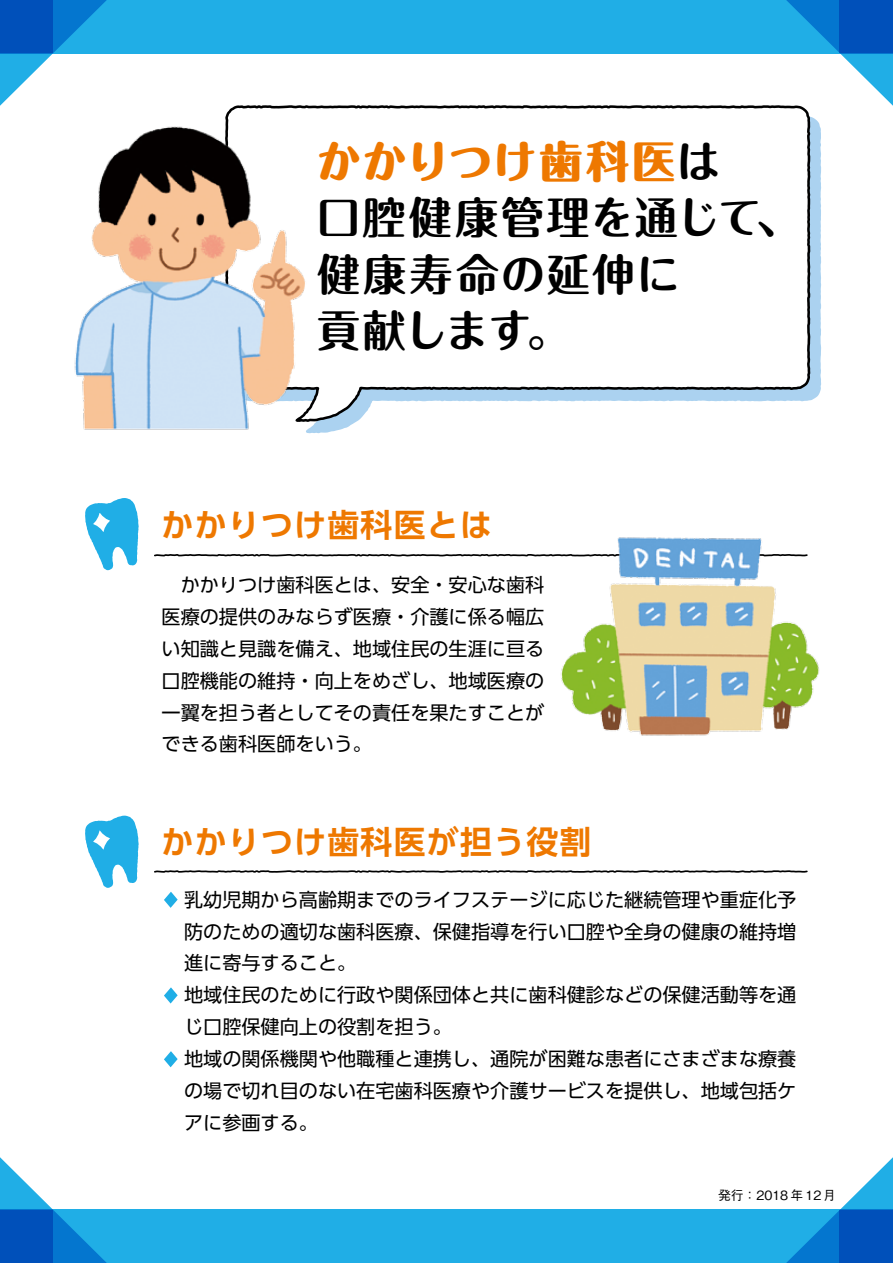
<style>
.page{position:relative;width:893px;height:1263px;background:#fff}
.page>*{position:absolute;margin:0;border:0;box-sizing:border-box;transform-origin:0 0}
.t1{font:700 43.65px/56.4px "Maru Fo Pro";letter-spacing:.045em;color:#000}
.t2{font:700 31.95px "UD Shin Go Pr 6 De";letter-spacing:.04em;color:#ee7800}
.t3{font:19.2px/32px "UD Shin Go Pr 6";color:#000;text-align:justify}
.t4{font:500 12.75px "Gothic BBB Pr 6";color:#000}
.s1{font-weight:800;color:#ee7800}
</style>
<div class="page">
<svg style="left:315px;top:117px;width:506px;height:317px"></svg>
<div style="left:0;top:0;width:893px;height:53px;background:#20aee6"></div>
<div style="left:0;top:1210px;width:893px;height:53px;background:#20aee6"></div>
<svg style="left:225px;top:105px;width:587px;height:318px"></svg>
<svg style="left:0;top:0;width:120px;height:106px"></svg>
<svg style="left:773px;top:0;width:120px;height:106px"></svg>
<svg style="left:0;top:1157px;width:120px;height:106px"></svg>
<svg style="left:773px;top:1157px;width:120px;height:106px"></svg>
<svg style="left:154px;top:554px;width:399px;height:3px"></svg>
<svg style="left:154px;top:870px;width:654px;height:3px"></svg>
<svg style="left:164px;top:892px;width:14px;height:16px"></svg>
<svg style="left:164px;top:987px;width:14px;height:16px"></svg>
<svg style="left:164px;top:1051px;width:14px;height:16px"></svg>
<svg style="left:85px;top:498px;width:54px;height:73px"></svg>
<svg style="left:85px;top:815px;width:54px;height:73px"></svg>
<img style="left:74px;top:117px;width:241px;height:317px">
<img style="left:553px;top:537px;width:267px;height:199px">
<h1 class="t1" style="left:317px;top:128px;width:484px"><span class="s1">かかりつけ歯科医</span>は<br>口腔健康管理を通じて、健康寿命の延伸に<br>貢献します。</h1>
<h2 class="t2" style="left:162px;top:499px;width:332px">かかりつけ歯科医とは</h2>
<p class="t3" style="left:162px;top:568px;width:384px">　かかりつけ歯科医とは、安全・安心な歯科医療の提供のみならず医療・介護に係る幅広い知識と見識を備え、地域住民の生涯に亘る口腔機能の維持・向上をめざし、地域医療の一翼を担う者としてその責任を果たすことができる歯科医師をいう。</p>
<h2 class="t2" style="left:162px;top:816px;width:431px">かかりつけ歯科医が担う役割</h2>
<p class="t3" style="left:184px;top:883px;width:614px;text-align:left">乳幼児期から高齢期までのライフステージに応じた継続管理や重症化予防のための適切な歯科医療、保健指導を行い口腔や全身の健康の維持増進に寄与すること。<br>地域住民のために行政や関係団体と共に歯科健診などの保健活動等を通じ口腔保健向上の役割を担う。<br>地域の関係機関や他職種と連携し、通院が困難な患者にさまざまな療養の場で切れ目のない在宅歯科医療や介護サービスを提供し、地域包括ケアに参画する。</p>
<p class="t4" style="left:718px;top:1185px;width:119px">発行：2018 年 12月</p>
</div>
